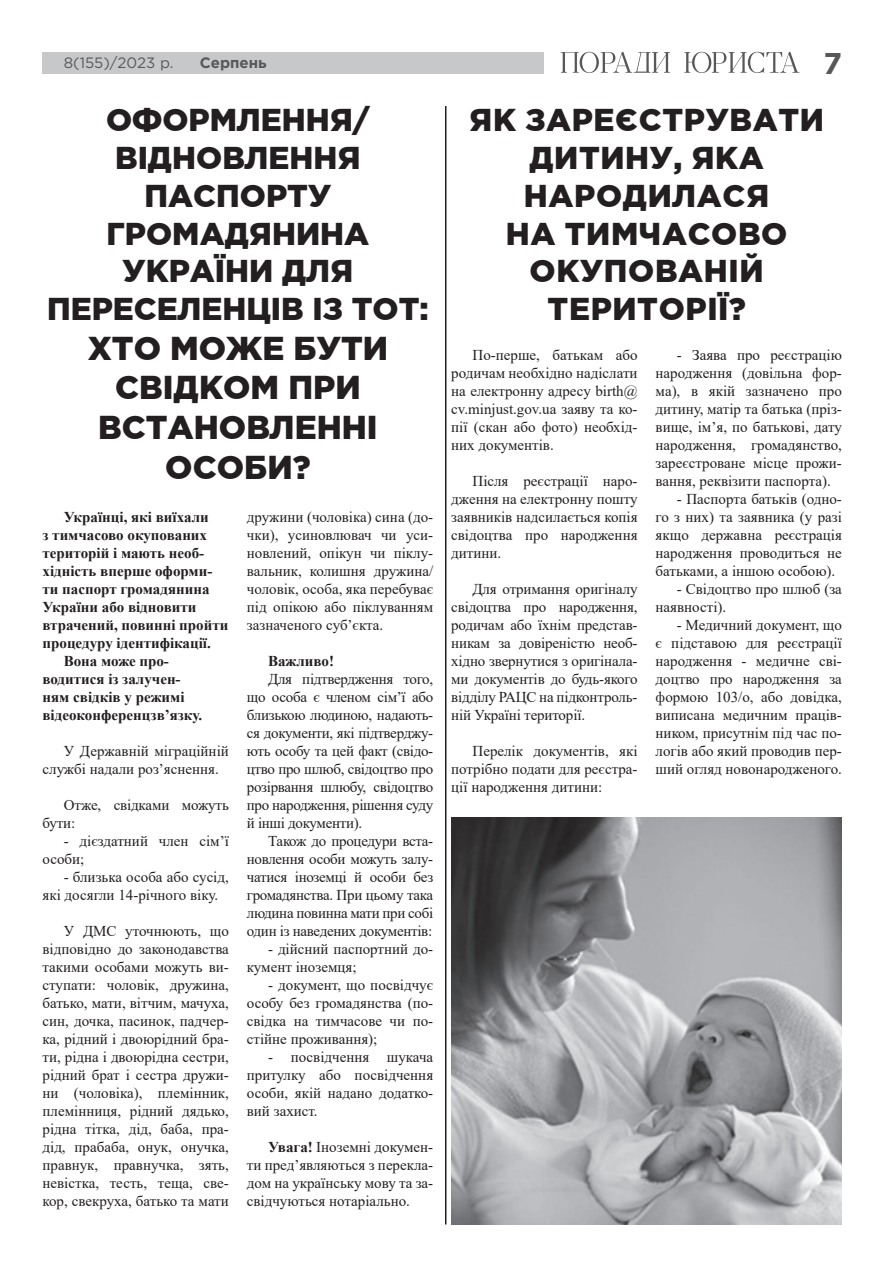
<style>
.page{position:relative;width:893px;height:1263px;background:#fff}
.page>*{position:absolute;margin:0;border:0;box-sizing:border-box;transform-origin:0 0}
.t1{font:900 33px/39.6px "Gotham Pro";color:#231f20;text-align:center}
.t2{font:900 31.5px/37.8px "Gotham Pro";color:#231f20;text-align:center}
.t3{font:900 31.5px/37.8px "Gotham Pro";letter-spacing:.02em;color:#231f20;text-align:center}
.t4{font:700 30px "Gotham Pro";color:#57585a}
.t5{font:15px/18px "Times New Roman";color:#231f20;text-align:justify}
.t6{font:700 15px "Times New Roman";color:#231f20}
.t7{font:15px "Gotham Pro";color:#57585a}
.t8{font:700 15px "Gotham Pro";color:#57585a}
.s1{font-weight:700}
</style>
<div class="page">
<div style="left:43px;top:52px;width:501px;height:21px;background:#c7c8ca"></div>
<svg style="left:684px;top:52px;width:115px;height:21px"></svg>
<svg style="left:561px;top:52px;width:109px;height:21px"></svg>
<img style="left:451px;top:818px;width:391px;height:406px">
<hr style="left:445px;top:106px;width:1px;height:1118px;background:#231f20">
<p class="t7" style="left:64px;top:55px;width:111px">8(155)/2023 р.</p>
<p class="t8" style="left:200px;top:54px;width:68px">Серпень</p>
<h3 class="t4" style="left:823px;top:46px;width:20px">7</h3>
<h2 class="t2" style="left:47px;top:100px;width:383px">ОФОРМЛЕННЯ/<br>ВІДНОВЛЕННЯ<br>ПАСПОРТУ<br>ГРОМАДЯНИНА<br>УКРАЇНИ ДЛЯ<br>ПЕРЕСЕЛЕНЦІВ ІЗ ТОТ:</h2>
<h1 class="t1" style="left:88px;top:327px;width:302px">ХТО МОЖЕ БУТИ<br>СВІДКОМ ПРИ<br>ВСТАНОВЛЕННІ<br>ОСОБИ?</h1>
<p class="t6" style="left:64px;top:506px;width:146px">Українці, які виїхали</p>
<p class="t6" style="left:43px;top:524px;width:166px">з тимчасово окупованих</p>
<p class="t6" style="left:43px;top:542px;width:163px">територій і мають необ-</p>
<p class="t6" style="left:43px;top:560px;width:171px">хідність вперше оформи-</p>
<p class="t6" style="left:43px;top:578px;width:169px">ти паспорт громадянина</p>
<p class="t6" style="left:43px;top:596px;width:155px">України або відновити</p>
<p class="t6" style="left:43px;top:614px;width:187px">втрачений, повинні пройти</p>
<p class="t6" style="left:43px;top:632px;width:170px">процедуру ідентифікації.</p>
<p class="t6" style="left:64px;top:650px;width:107px">Вона може про-</p>
<p class="t6" style="left:43px;top:668px;width:140px">водитися із залучен-</p>
<p class="t6" style="left:43px;top:686px;width:144px">ням свідків у режимі</p>
<p class="t6" style="left:43px;top:704px;width:161px">відеоконференцзв’язку.</p>
<p class="t5" style="left:43px;top:742px;width:188px;text-indent:21px">У Державній міграційній службі надали роз’яснення.</p>
<p class="t5" style="left:43px;top:796px;width:188px;text-indent:21px">Отже, свідками можуть бути:</p>
<p class="t5" style="left:43px;top:832px;width:188px;text-indent:21px">- дієздатний член сім’ї особи;</p>
<p class="t5" style="left:43px;top:868px;width:188px;text-indent:21px">- близька особа або сусід, які досягли 14-річного віку.</p>
<p class="t5" style="left:43px;top:922px;width:188px;text-indent:21px">У ДМС уточнюють, що відповідно до законодавства такими особами можуть ви&shy;ступати: чоловік, дружина, батько, мати, вітчим, мачуха, син, дочка, пасинок, падчер&shy;ка, рідний і двоюрідний бра&shy;ти, рідна і двоюрідна сестри, рідний брат і сестра дружи&shy;ни (чоловіка), племінник, племінниця, рідний дядько, рідна тітка, дід, баба, пра&shy;дід, прабаба, онук, онучка, правнук, правнучка, зять, невістка, тесть, теща, све&shy;кор, свекруха, батько та мати</p>
<h2 class="t3" style="left:469px;top:100px;width:356px">ЯК ЗАРЕЄСТРУВАТИ<br>ДИТИНУ, ЯКА<br>НАРОДИЛАСЯ<br>НА ТИМЧАСОВО<br>ОКУПОВАНІЙ<br>ТЕРИТОРІЇ?</h2>
<p class="t5" style="left:451px;top:346px;width:188px;text-indent:21px">По-перше, батькам або родичам необхідно надіслати на електронну адресу birth@ cv.minjust.gov.ua заяву та ко&shy;пії (скан або фото) необхід&shy;них документів.</p>
<p class="t5" style="left:451px;top:472px;width:188px;text-indent:21px">Після реєстрації наро&shy;дження на електронну пошту заявників надсилається копія свідоцтва про народження дитини.</p>
<p class="t5" style="left:451px;top:580px;width:188px;text-indent:21px">Для отримання оригіналу свідоцтва про народження, родичам або їхнім представ&shy;никам за довіреністю необ&shy;хідно звернутися з оригінала&shy;ми документів до будь-якого відділу РАЦС на підконтроль&shy;ній Україні території.</p>
<p class="t5" style="left:451px;top:742px;width:188px;text-indent:21px">Перелік документів, які потрібно подати для реєстра&shy;ції народження дитини:</p>
<p class="t5" style="left:656px;top:346px;width:188px;text-indent:21px">- Заява про реєстрацію народження (довільна фор&shy;ма), в якій зазначено про дитину, матір та батька (пріз&shy;вище, ім’я, по батькові, дату народження, громадянство, зареєстроване місце прожи&shy;вання, реквізити паспорта).</p>
<p class="t5" style="left:656px;top:490px;width:188px;text-indent:21px">- Паспорта батьків (одно&shy;го з них) та заявника (у разі якщо державна реєстрація народження проводиться не батьками, а іншою особою).</p>
<p class="t5" style="left:656px;top:580px;width:188px;text-indent:21px">- Свідоцтво про шлюб (за наявності).</p>
<p class="t5" style="left:656px;top:616px;width:188px;text-indent:21px">- Медичний документ, що є підставою для реєстрації народження - медичне сві&shy;доцтво про народження за формою 103/о, або довідка, виписана медичним праців&shy;ником, присутнім під час по&shy;логів або який проводив пер&shy;ший огляд новонародженого.</p>
<p class="t5" style="left:247px;top:508px;width:188px">дружини (чоловіка) сина (до&shy;чки), усиновлювач чи уси&shy;новлений, опікун чи піклу&shy;вальник, колишня дружина/ чоловік, особа, яка перебуває під опікою або піклуванням зазначеного суб’єкта.</p>
<p class="t6" style="left:268px;top:650px;width:67px">Важливо!</p>
<p class="t5" style="left:247px;top:670px;width:188px;text-indent:21px">Для підтвердження того, що особа є членом сім’ї або близькою людиною, надають&shy;ся документи, які підтверджу&shy;ють особу та цей факт (свідо&shy;цтво про шлюб, свідоцтво про розірвання шлюбу, свідоцтво про народження, рішення суду й інші документи).</p>
<p class="t5" style="left:247px;top:832px;width:188px;text-indent:21px">Також до процедури вста&shy;новлення особи можуть залу&shy;чатися іноземці й особи без громадянства. При цьому така людина повинна мати при собі один із наведених документів:</p>
<p class="t5" style="left:247px;top:940px;width:188px;text-indent:21px">- дійсний паспортний до&shy;кумент іноземця;</p>
<p class="t5" style="left:247px;top:976px;width:188px;text-indent:21px">- документ, що посвідчує особу без громадянства (по&shy;свідка на тимчасове чи по&shy;стійне проживання);</p>
<p class="t5" style="left:247px;top:1048px;width:188px;text-indent:21px">- посвідчення шукача притулку або посвідчення особи, якій надано додатко&shy;вий захист.</p>
<p class="t5" style="left:247px;top:1138px;width:188px;text-indent:21px"><span class="s1">Увага!</span> Іноземні докумен&shy;ти пред’являються з перекла&shy;дом на українську мову та за&shy;свідчуються нотаріально.</p>
</div>
